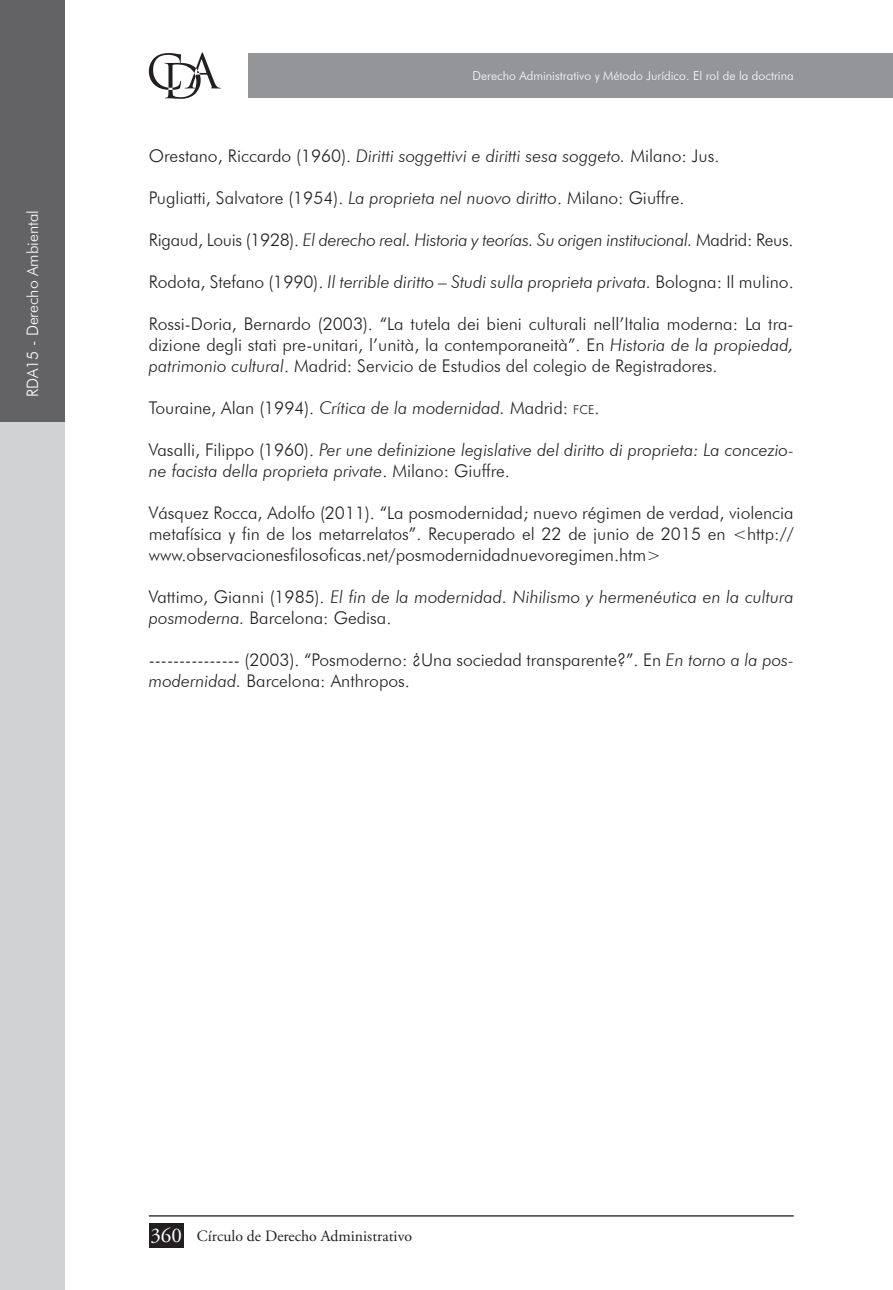
<style>
.page{position:relative;width:893px;height:1290px;background:#fff}
.page>*{position:absolute;margin:0;border:0;box-sizing:border-box;transform-origin:0 0}
.t1{font:300 17.5px/21px "Futura BT";color:#231f20;text-align:justify}
.t2{font:italic 300 17.5px/21px "Futura BT";color:#231f20}
.t3{font:15.75px "Adobe Garamond Pro";color:#231f20}
.t4{font:300 15.75px "Futura BT";color:#fff}
.t5{font:300 12.25px "Futura BT";color:#fff}
.s1{font-style:normal}
.s2{font-style:italic}
.s3{font-size:12.25px}
.s4{font-size:21px;color:#fff}
</style>
<div class="page">
<div style="left:0;top:0;width:64px;height:422px;background:#636366"></div>
<div style="left:0;top:422px;width:64px;height:868px;background:#d1d2d4"></div>
<div style="left:248px;top:53px;width:645px;height:45px;background:#939598"></div>
<svg style="left:149px;top:52px;width:72px;height:47px"></svg>
<hr style="left:149px;top:1215px;width:645px;height:1px;background:#231f20">
<div style="left:149px;top:1223px;width:35px;height:25px;background:#231f20"></div>
<p class="t4" style="left:23px;top:397px;width:189px;rotate:-90deg">RDA15 - Derecho Ambiental</p>
<p class="t5" style="left:473px;top:68px;width:323px">Derecho Administrativo y Método Jurídico. El rol de la doctrina</p>
<p class="t2" style="left:149px;top:145px;width:572px"><span class="s1">Orestano, Riccardo (1960).</span> Diritti soggettivi e diritti sesa soggeto. <span class="s1">Milano: Jus.</span></p>
<p class="t1" style="left:149px;top:187px;width:537px">Pugliatti, Salvatore (1954). <span class="s2">La proprieta nel nuovo diritto</span>. Milano: Giuffre.</p>
<p class="t2" style="left:149px;top:229px;width:646px"><span class="s1">Rigaud, Louis (1928).</span> El derecho real. Historia y teorías. Su origen institucional. <span class="s1">Madrid: Reus.</span></p>
<p class="t2" style="left:149px;top:271px;width:646px"><span class="s1">Rodota, Stefano (1990).</span> Il terrible diritto – Studi sulla proprieta privata. <span class="s1">Bologna: Il mulino.</span></p>
<p class="t1" style="left:149px;top:313px;width:646px">Rossi-Doria, Bernardo (2003). “La tutela dei bieni culturali nell’Italia moderna: La tra&shy;dizione degli stati pre-unitari, l’unità, la contemporaneità”. En <span class="s2">Historia de la propiedad, patrimonio cultural</span>. Madrid: Servicio de Estudios del colegio de Registradores.</p>
<p class="t1" style="left:149px;top:397px;width:452px">Touraine, Alan (1994). <span class="s2">Crítica de la modernidad.</span> Madrid: <span class="s3">fce</span>.</p>
<p class="t2" style="left:149px;top:439px;width:646px"><span class="s1">Vasalli, Filippo (1960).</span> Per une definizione legislative del diritto di proprieta: La concezio&shy;ne facista della proprieta private<span class="s1">. Milano: Giuffre.</span></p>
<p class="t1" style="left:149px;top:502px;width:646px">Vásquez Rocca, Adolfo (2011). “La posmodernidad; nuevo régimen de verdad, violencia metafísica y fin de los metarrelatos”. Recuperado el 22 de junio de 2015 en &lt;http:// www.observacionesfilosoficas.net/posmodernidadnuevoregimen.htm&gt;</p>
<p class="t2" style="left:149px;top:586px;width:646px"><span class="s1">Vattimo, Gianni (1985).</span> El fin de la modernidad. Nihilismo y hermenéutica en la cultura posmoderna. <span class="s1">Barcelona: Gedisa.</span></p>
<p class="t1" style="left:149px;top:649px;width:646px">--------------- (2003). “Posmoderno: ¿Una sociedad transparente?”. En <span class="s2">En torno a la pos&shy;modernidad.</span> Barcelona: Anthropos.</p>
<p class="t3" style="left:150px;top:1227px;width:263px"><span class="s4">360</span> Círculo de Derecho Administrativo</p>
</div>
